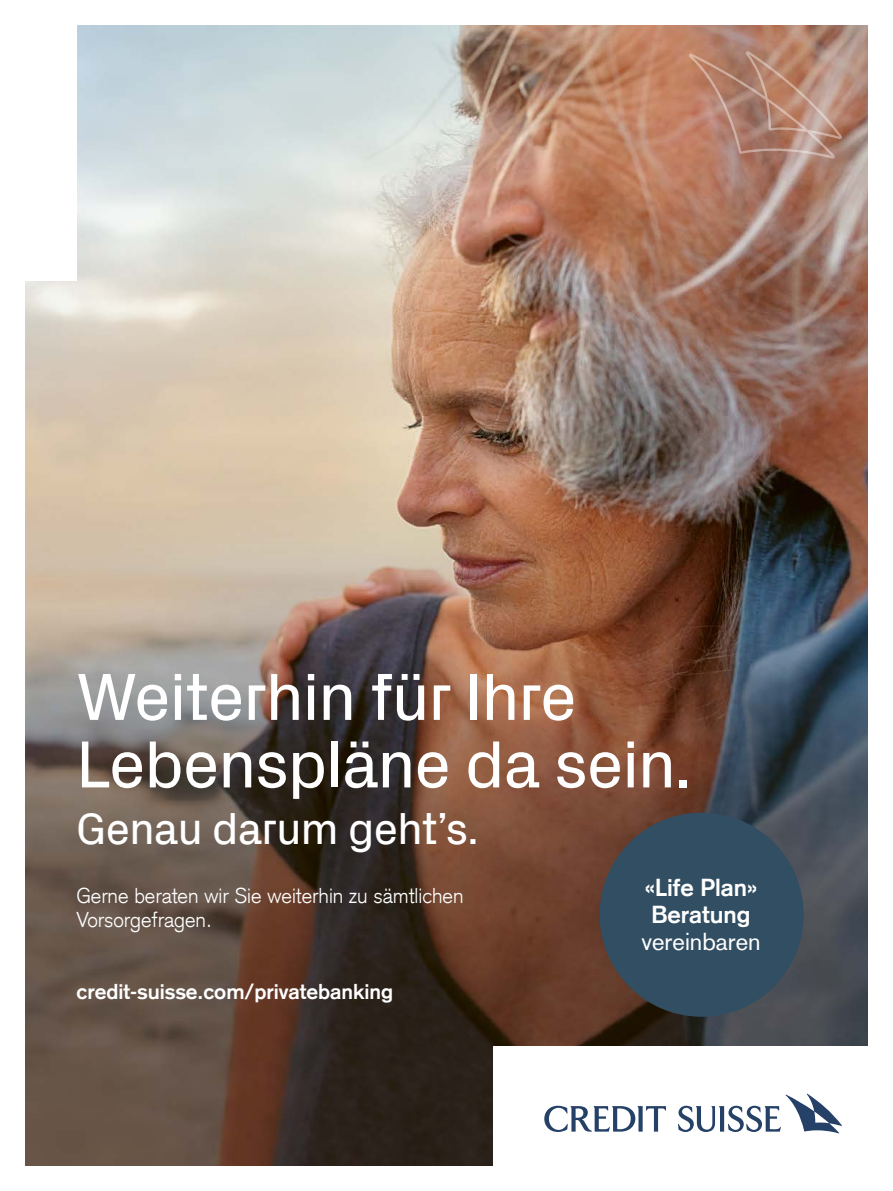
<style>
.page{position:relative;width:893px;height:1191px;background:#fff}
.page>*{position:absolute;margin:0;border:0;box-sizing:border-box;transform-origin:0 0}
.t1{font:67.5px/67.5px "Credit Suisse Headline";color:#fff}
.t2{font:45px "Credit Suisse Headline";color:#fff}
.t3{font:700 24px/27px "Credit Suisse Type";color:#fff}
.t4{font:24px "Credit Suisse Type";color:#fff}
.t5{font:300 21px/24px "Credit Suisse Type";color:#fff}
.t6{font:700 21px "Credit Suisse Type";color:#fff}
</style>
<div class="page">
<img style="left:26px;top:26px;width:841px;height:1139px">
<div style="left:0;top:0;width:77px;height:281px;background:#fff"></div>
<div style="left:600px;top:812px;width:204px;height:204px;background:#314e62;border-radius:50%"></div>
<svg style="left:689px;top:51px;width:153px;height:108px;background:#b68876"></svg>
<div style="left:493px;top:1046px;width:400px;height:145px;background:#fff"></div>
<svg style="left:544px;top:1105px;width:122px;height:27px"></svg>
<svg style="left:678px;top:1093px;width:164px;height:40px"></svg>
<h1 class="t1" style="left:77px;top:660px;width:616px">Weiterhin für Ihre<br>Lebenspläne da sein.</h1>
<h2 class="t2" style="left:77px;top:797px;width:403px">Genau darum geht’s.</h2>
<p class="t5" style="left:77px;top:883px;width:389px">Gerne beraten wir Sie weiterhin zu sämtlichen<br>Vorsorgefragen.</p>
<p class="t6" style="left:77px;top:978px;width:318px">credit-suisse.com/privatebanking</p>
<p class="t3" style="left:645px;top:874px;width:114px">«Life Plan»<br>Beratung</p>
<p class="t4" style="left:641px;top:927px;width:121px">vereinbaren</p>
</div>
